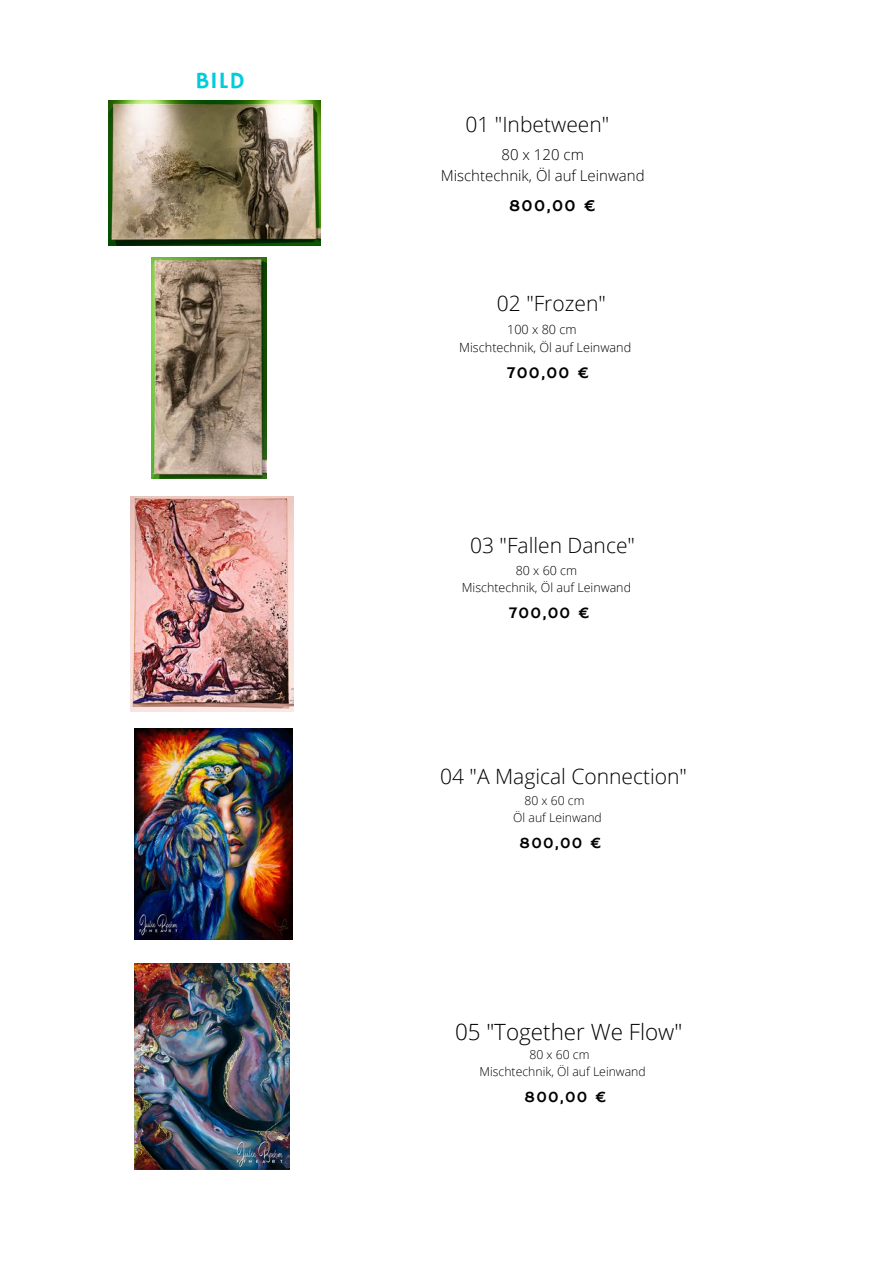
<style>
.page{position:relative;width:894px;height:1264px;background:#fff}
.page>*{position:absolute;margin:0;border:0;box-sizing:border-box;transform-origin:0 0}
.t1{font:23.25px "Hammersmith One";color:#00ccda}
.t2{font:300 22.35px "Open Sans";color:#000}
.t3{font:300 21px "Open Sans";color:#000}
.t4{font:16.65px "Hammersmith One";color:#000}
.t5{font:16.35px "Hammersmith One";color:#000}
.t6{font:16.05px "Hammersmith One";color:#000}
.t7{font:15.75px "Hammersmith One";letter-spacing:.08em;color:#000}
.t8{font:300 15px/21px "Open Sans";color:#000;text-align:center}
.t9{font:300 12.6px/17.7px "Open Sans";color:#000;text-align:center}
.t10{font:300 12.45px/17.4px "Open Sans";color:#000;text-align:center}
.t11{font:300 12.15px/17.1px "Open Sans";color:#000;text-align:center}
</style>
<div class="page">
<img style="left:108px;top:101px;width:212px;height:144px">
<img style="left:151px;top:258px;width:115px;height:220px">
<img style="left:134px;top:728px;width:158px;height:211px">
<img style="left:134px;top:963px;width:156px;height:206px">
<img style="left:130px;top:496px;width:163px;height:215px">
<p class="t1" style="left:195px;top:67px;width:51px">BILD</p>
<p class="t3" style="left:465px;top:110px;width:145px">01 "Inbetween"</p>
<p class="t8" style="left:441px;top:144px;width:205px">80 x 120 cm<br>Mischtechnik, Öl auf Leinwand</p>
<p class="t4" style="left:509px;top:195px;width:89px">800,00 €</p>
<p class="t3" style="left:496px;top:289px;width:110px">02 "Frozen"</p>
<p class="t9" style="left:459px;top:320px;width:173px">100 x 80 cm<br>Mischtechnik, Öl auf Leinwand</p>
<p class="t5" style="left:507px;top:363px;width:84px">700,00 €</p>
<p class="t3" style="left:470px;top:531px;width:166px">03 "Fallen Dance"</p>
<p class="t10" style="left:461px;top:561px;width:171px">80 x 60 cm<br>Mischtechnik, Öl auf Leinwand</p>
<p class="t6" style="left:509px;top:603px;width:83px">700,00 €</p>
<p class="t3" style="left:440px;top:761px;width:248px">04 "A Magical Connection"</p>
<p class="t11" style="left:513px;top:792px;width:90px">80 x 60 cm<br>Öl auf Leinwand</p>
<p class="t7" style="left:519px;top:833px;width:84px">800,00 €</p>
<p class="t2" style="left:455px;top:1015px;width:229px">05 "Together We Flow"</p>
<p class="t11" style="left:479px;top:1045px;width:168px">80 x 60 cm<br>Mischtechnik, Öl auf Leinwand</p>
<p class="t7" style="left:524px;top:1087px;width:84px">800,00 €</p>
</div>
